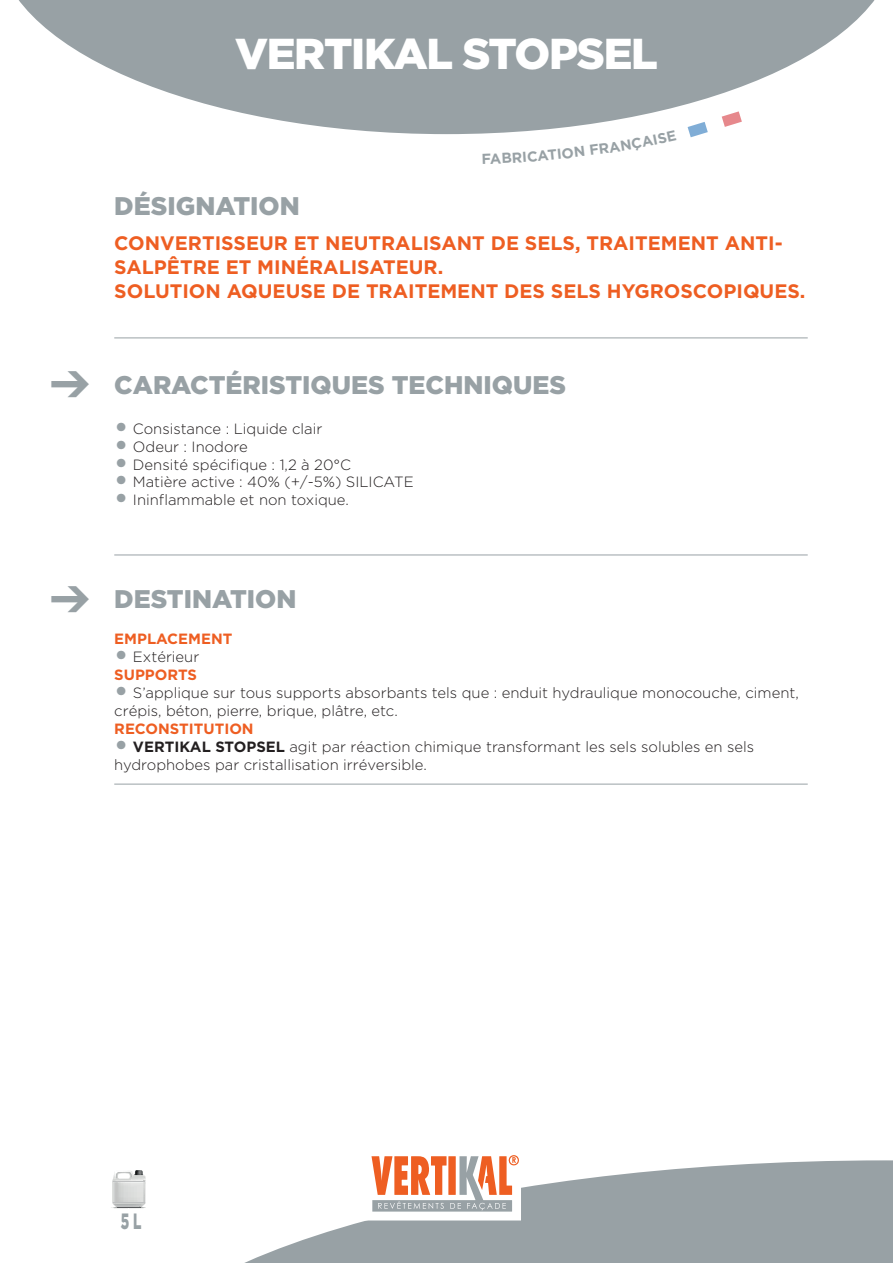
<style>
.page{position:relative;width:893px;height:1263px;background:#fff}
.page>*{position:absolute;margin:0;border:0;box-sizing:border-box;transform-origin:0 0}
.t1{font:900 43.2px "Gotham HTF";letter-spacing:-.03em;color:#fff}
.t2{font:900 25.5px "Gotham HTF";color:#98a1a5}
.t3{font:900 22.2px "Gotham HTF";color:#98a1a5;scale:.61 1}
.t4{font:700 19.5px/24px "Gotham HTF";color:#ee5e22}
.t5{font:300 14.85px/17.9px "Gotham HTF";color:#231f20}
.t6{font:700 14.85px "Gotham HTF";color:#ee5e22}
.s1{font-weight:700;font-size:28.5px;color:#98a1a5}
.s2{font-weight:700;color:#ee5e22}
.s3{font-weight:700}
</style>
<div class="page">
<svg style="left:115px;top:1160px;width:778px;height:103px;fill:#98a1a5"></svg>
<hr style="left:114px;top:338px;width:694px;height:1px;background:#98a1a5">
<hr style="left:114px;top:555px;width:694px;height:1px;background:#98a1a5">
<hr style="left:114px;top:784px;width:694px;height:1px;background:#98a1a5">
<svg style="left:19px;top:0;width:856px;height:134px;fill:#98a1a5"></svg>
<svg style="left:688px;top:122px;width:20px;height:15px"></svg>
<svg style="left:722px;top:111px;width:20px;height:16px"></svg>
<svg style="left:363px;top:1155px;width:158px;height:65px"></svg>
<svg style="left:111px;top:1170px;width:37px;height:38px"></svg>
<svg style="left:590px;top:130px;width:86px;height:4px"></svg>
<h1 class="t1" style="left:235px;top:29px;width:424px">VERTIKAL STOPSEL</h1>
<h2 class="t2" style="left:114px;top:191px;width:187px">DÉSIGNATION</h2>
<h3 class="t4" style="left:114px;top:230px;width:693px">CONVERTISSEUR ET NEUTRALISANT DE SELS, TRAITEMENT ANTI-<br>SALPÊTRE ET MINÉRALISATEUR.<br>SOLUTION AQUEUSE DE TRAITEMENT DES SELS HYGROSCOPIQUES.</h3>
<h2 class="t2" style="left:50px;top:370px;width:518px">➔ CARACTÉRISTIQUES TECHNIQUES</h2>
<p class="t5" style="left:114px;top:419px;width:210px"><span class="s1">•</span> Consistance : Liquide clair</p>
<p class="t5" style="left:114px;top:437px;width:135px"><span class="s1">•</span> Odeur : Inodore</p>
<p class="t5" style="left:114px;top:455px;width:238px"><span class="s1">•</span> Densité spécifique : 1,2 à 20°C</p>
<p class="t5" style="left:114px;top:473px;width:301px"><span class="s1">•</span> Matière active : 40% (+/-5%) SILICATE</p>
<p class="t5" style="left:114px;top:491px;width:236px"><span class="s1">•</span> Ininflammable et non toxique.</p>
<h2 class="t2" style="left:50px;top:584px;width:248px">➔ DESTINATION</h2>
<p class="t6" style="left:114px;top:631px;width:120px">EMPLACEMENT</p>
<p class="t5" style="left:114px;top:648px;width:87px"><span class="s1">•</span> Extérieur<br><span class="s2">SUPPORTS</span></p>
<p class="t5" style="left:114px;top:684px;width:686px"><span class="s1">•</span> S’applique sur tous supports absorbants tels que : enduit hydraulique monocouche, ciment, crépis, béton, pierre, brique, plâtre, etc.</p>
<p class="t6" style="left:114px;top:720px;width:141px">RECONSTITUTION</p>
<p class="t5" style="left:114px;top:737px;width:641px"><span class="s1">•</span> <span class="s3">VERTIKAL STOPSEL</span> agit par réaction chimique transformant les sels solubles en sels hydrophobes par cristallisation irréversible.</p>
<h3 class="t3" style="left:121px;top:1208px;width:35px">5 L</h3>
</div>
